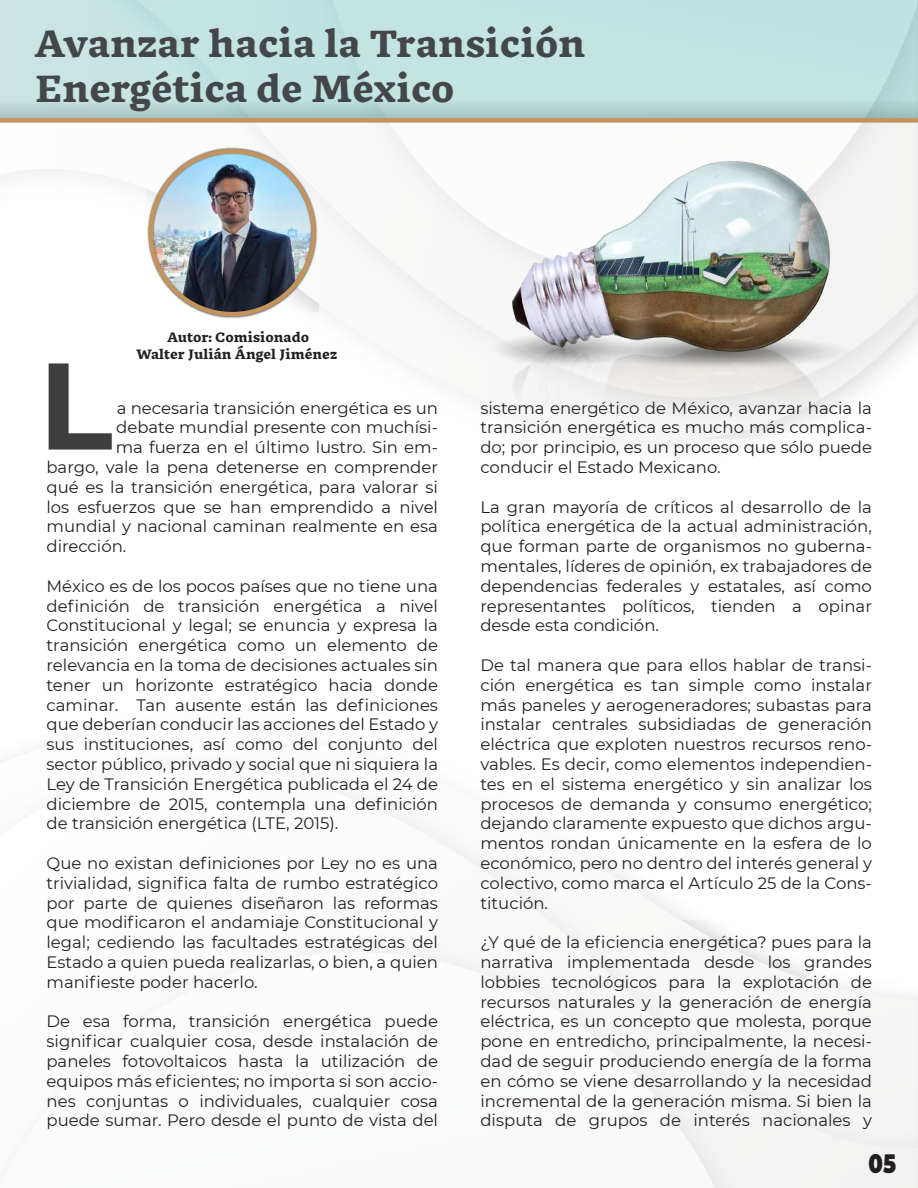
<style>
.page{position:relative;width:918px;height:1188px;background:#fff}
.page>*{position:absolute;margin:0;border:0;box-sizing:border-box;transform-origin:0 0}
.t1{font:700 123px "Montserrat";color:#3e3e3f}
.t2{font:900 37.5px/45px "GMX";color:#444749}
.t3{font:900 25.95px "Montserrat";color:#231f20;scale:.81 1}
.t4{font:16.5px/19.8px "Montserrat";color:#231f20;text-align:justify}
.t5{font:900 13.5px/16.2px "GMX";color:#231f20;text-align:center}
</style>
<div class="page">
<svg style="left:134px;top:123px;width:784px;height:276px"></svg>
<svg style="left:271px;top:773px;width:647px;height:415px"></svg>
<img style="left:273px;top:123px;width:645px;height:188px">
<svg style="left:332px;top:123px;width:586px;height:148px"></svg>
<img style="left:271px;top:921px;width:536px;height:267px">
<svg style="left:267px;top:952px;width:448px;height:236px"></svg>
<div style="left:0;top:0;width:918px;height:120px;background:#c3e4e1"></div>
<svg style="left:0;top:99px;width:918px;height:19px"></svg>
<div style="left:0;top:118px;width:918px;height:5px;background:#c3945d"></div>
<img style="left:146px;top:146px;width:173px;height:173px">
<div style="left:149px;top:149px;width:167px;height:167px;border:4px solid #c3945d;border-radius:50%"></div>
<img style="left:476px;top:148px;width:397px;height:295px">
<h2 class="t2" style="left:34px;top:22px;width:553px">Avanzar hacia la Transición<br>Energética de México</h2>
<p class="t5" style="left:136px;top:330px;width:203px">Autor: Comisionado<br>Walter Julián Ángel Jiménez</p>
<p class="t4" style="left:117px;top:397px;width:323px">a necesaria transición energética es un</p>
<p class="t4" style="left:116px;top:417px;width:323px">debate mundial presente con muchísi-</p>
<p class="t4" style="left:116px;top:437px;width:324px">ma fuerza en el último lustro. Sin em-</p>
<p class="t4" style="left:47px;top:457px;width:393px">bargo, vale la pena detenerse en comprender</p>
<p class="t4" style="left:47px;top:476px;width:393px">qué es la transición energética, para valorar si</p>
<p class="t4" style="left:47px;top:496px;width:393px">los esfuerzos que se han emprendido a nivel</p>
<p class="t4" style="left:47px;top:516px;width:393px">mundial y nacional caminan realmente en esa</p>
<p class="t4" style="left:47px;top:536px;width:81px">dirección.</p>
<p class="t4" style="left:47px;top:575px;width:393px">México es de los pocos países que no tiene una definición de transición energética a nivel Constitucional y legal; se enuncia y expresa la transición energética como un elemento de relevancia en la toma de decisiones actuales sin tener un horizonte estratégico hacia donde caminar. Tan ausente están las definiciones que deberían conducir las acciones del Estado y sus instituciones, así como del conjunto del sector público, privado y social que ni siquiera la Ley de Transición Energética publicada el 24 de diciembre de 2015, contempla una definición de transición energética (LTE, 2015).</p>
<p class="t4" style="left:47px;top:853px;width:393px">Que no existan definiciones por Ley no es una trivialidad, significa falta de rumbo estratégico por parte de quienes diseñaron las reformas que modificaron el andamiaje Constitucional y legal; cediendo las facultades estratégicas del Estado a quien pueda realizarlas, o bien, a quien manifieste poder hacerlo.</p>
<p class="t4" style="left:47px;top:1011px;width:393px">De esa forma, transición energética puede significar cualquier cosa, desde instalación de paneles fotovoltaicos hasta la utilización de equipos más eficientes; no importa si son accio&shy;nes conjuntas o individuales, cualquier cosa puede sumar. Pero desde el punto de vista del</p>
<h1 class="t1" style="left:38px;top:317px;width:76px">L</h1>
<p class="t4" style="left:480px;top:397px;width:393px">sistema energético de México, avanzar hacia la transición energética es mucho más complica&shy;do; por principio, es un proceso que sólo puede conducir el Estado Mexicano.</p>
<p class="t4" style="left:480px;top:496px;width:393px">La gran mayoría de críticos al desarrollo de la política energética de la actual administración, que forman parte de organismos no guberna&shy;mentales, líderes de opinión, ex trabajadores de dependencias federales y estatales, así como representantes políticos, tienden a opinar desde esta condición.</p>
<p class="t4" style="left:480px;top:655px;width:393px">De tal manera que para ellos hablar de transi&shy;ción energética es tan simple como instalar más paneles y aerogeneradores; subastas para instalar centrales subsidiadas de generación eléctrica que exploten nuestros recursos reno&shy;vables. Es decir, como elementos independien&shy;tes en el sistema energético y sin analizar los procesos de demanda y consumo energético; dejando claramente expuesto que dichos argu&shy;mentos rondan únicamente en la esfera de lo económico, pero no dentro del interés general y colectivo, como marca el Artículo 25 de la Cons&shy;titución.</p>
<p class="t4" style="left:480px;top:932px;width:393px">¿Y qué de la eficiencia energética? pues para la narrativa implementada desde los grandes lobbies tecnológicos para la explotación de recursos naturales y la generación de energía eléctrica, es un concepto que molesta, porque pone en entredicho, principalmente, la necesi&shy;dad de seguir produciendo energía de la forma en cómo se viene desarrollando y la necesidad incremental de la generación misma. Si bien la disputa de grupos de interés nacionales y</p>
<h3 class="t3" style="left:869px;top:1144px;width:35px">05</h3>
</div>
